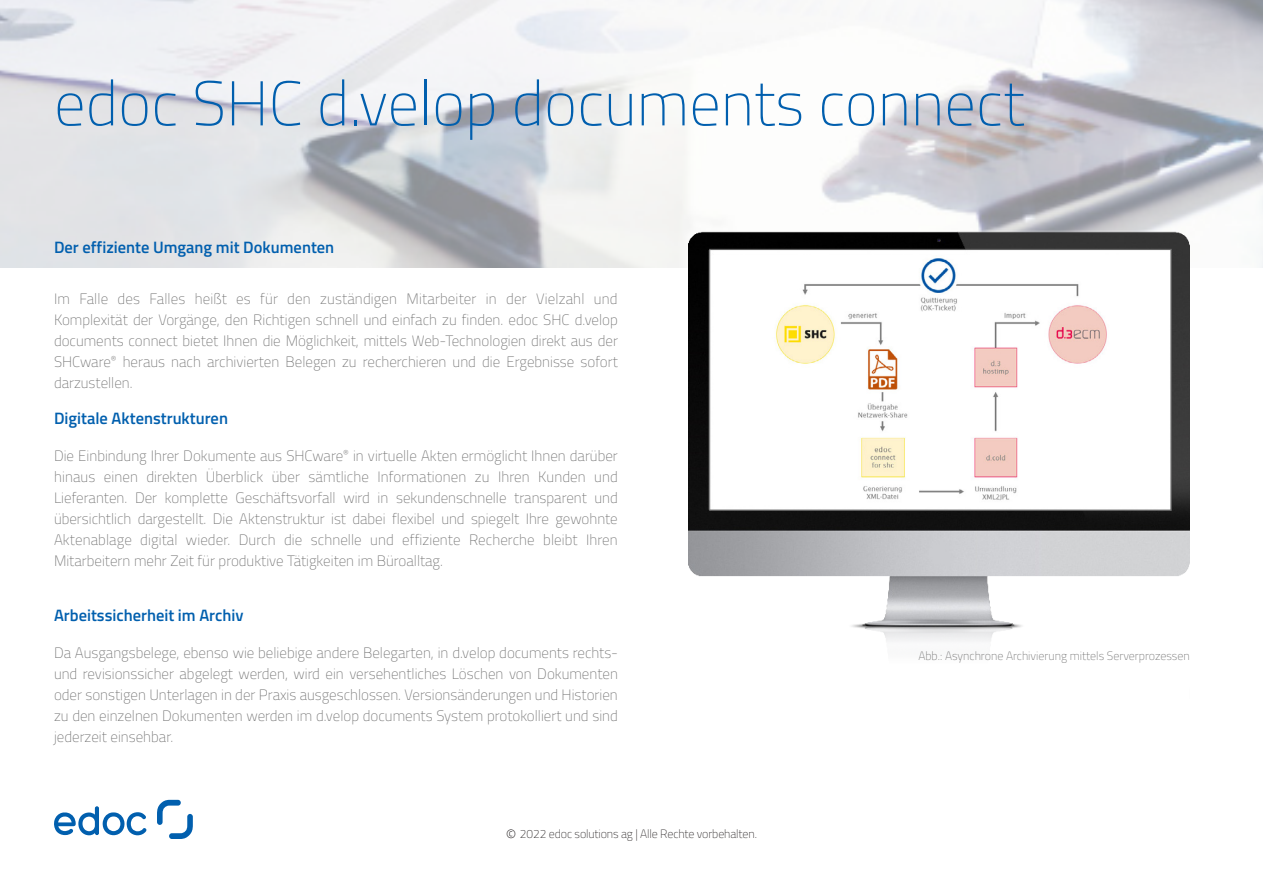
<style>
.page{position:relative;width:1263px;height:893px;background:#fff}
.page>*{position:absolute;margin:0;border:0;box-sizing:border-box;transform-origin:0 0}
.Eaton_Head{font:200 63px "Titillium Web";color:#015fae}
.t1{font:600 16.5px "Titillium Web";color:#015fae}
._05_Caption_Head{font:200 15px/21px "Titillium Web";color:#6e6e6e;text-align:justify}
.t2{font:200 12px "Titillium Web";color:#6e6e6e}
.t3{font:200 12px "Titillium Web";letter-spacing:-.01em;color:#231f20}
.s1{font-size:16.5px}
</style>
<div class="page">
<img style="left:0;top:0;width:1263px;height:268px">
<svg style="left:54px;top:806px;width:93px;height:29px"></svg>
<svg style="left:157px;top:800px;width:36px;height:39px"></svg>
<img style="left:689px;top:230px;width:501px;height:412px">
<img style="left:772px;top:256px;width:337px;height:250px">
<div style="left:709px;top:249px;width:462px;height:262px;border:1px solid #6e6e6e"></div>
<p class="Eaton_Head" style="left:54px;top:58px;width:972px">edoc SHC d.velop documents connect</p>
<p class="t1" style="left:54px;top:234px;width:282px">Der effiziente Umgang mit Dokumenten</p>
<p class="_05_Caption_Head" style="left:54px;top:288px;width:565px">Im Falle des Falles heißt es für den zuständigen Mitarbeiter in der Vielzahl und Komplexität der Vorgänge, den Richtigen schnell und einfach zu finden. edoc SHC d.velop documents connect bietet Ihnen die Möglichkeit, mittels Web-Technologien direkt aus der SHCware<sup>®</sup> heraus nach archivierten Belegen zu recherchieren und die Ergebnisse sofort darzustellen.</p>
<p class="t1" style="left:54px;top:406px;width:176px">Digitale Aktenstrukturen</p>
<p class="_05_Caption_Head" style="left:54px;top:444px;width:565px">Die Einbindung Ihrer Dokumente aus SHCware<sup>®</sup> in virtuelle Akten ermöglicht Ihnen darüber hinaus einen direkten Überblick über sämtliche Informationen zu Ihren Kunden und Lieferanten. Der komplette Geschäftsvorfall wird in sekundenschnelle transparent und übersichtlich dargestellt. Die Aktenstruktur ist dabei flexibel und spiegelt Ihre gewohnte Aktenablage digital wieder. Durch die schnelle und effiziente Recherche bleibt Ihren Mitarbeitern mehr Zeit für produktive Tätigkeiten im Büroalltag.</p>
<p class="t1" style="left:54px;top:603px;width:191px">Arbeitssicherheit im Archiv</p>
<p class="_05_Caption_Head" style="left:54px;top:642px;width:565px">Da Ausgangsbelege, ebenso wie beliebige andere Belegarten, in d.velop documents rechts&shy;und revisionssicher abgelegt werden, wird ein versehentliches Löschen von Dokumenten oder sonstigen Unterlagen in der Praxis ausgeschlossen. Versionsänderungen und Historien zu den einzelnen Dokumenten werden im d.velop documents System protokolliert und sind jederzeit einsehbar.</p>
<p class="t3" style="left:506px;top:825px;width:252px"><span class="s1">©</span> 2022 edoc solutions ag | Alle Rechte vorbehalten.</p>
<p class="t2" style="left:918px;top:647px;width:273px">Abb.: Asynchrone Archivierung mittels Serverprozessen</p>
</div>
